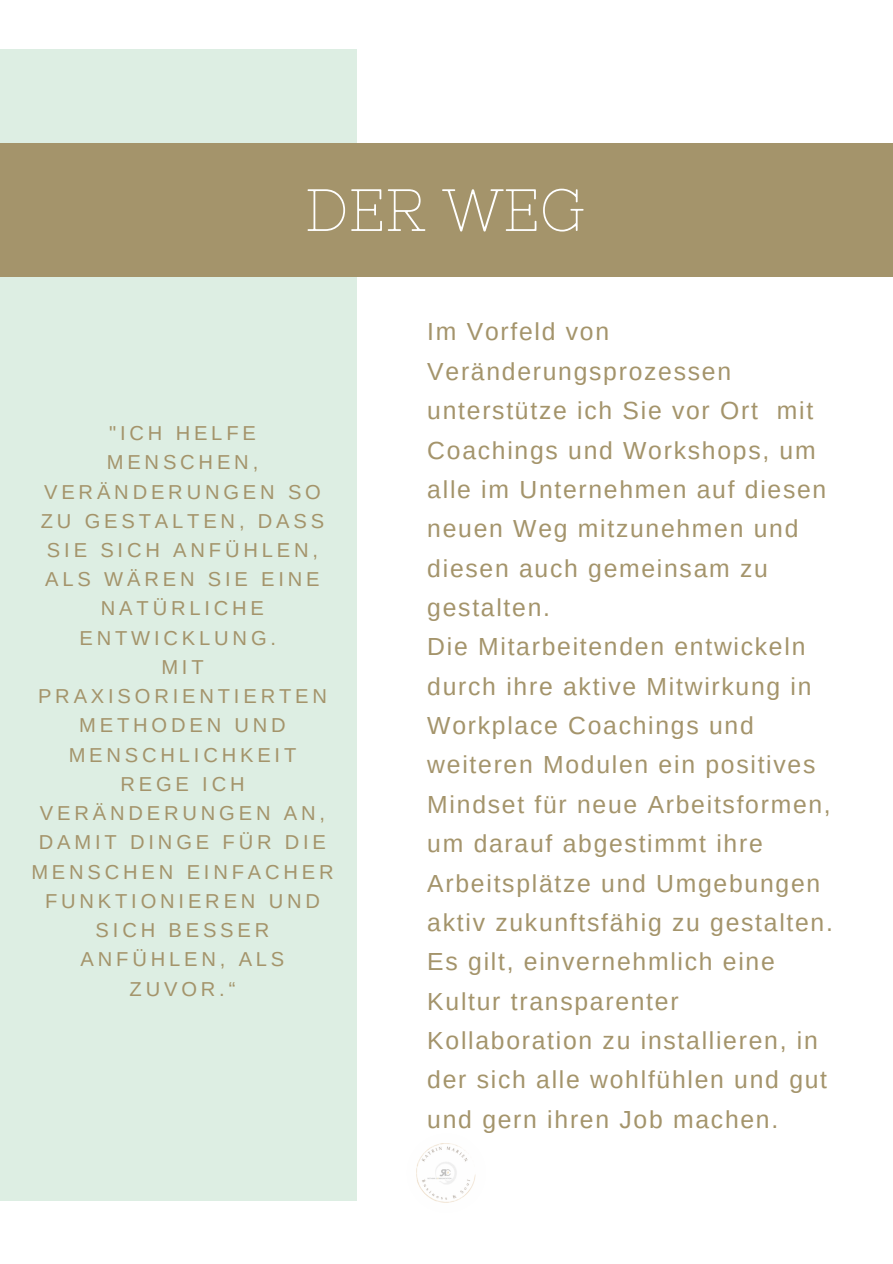
<style>
.page{position:relative;width:893px;height:1264px;background:#fff}
.page>*{position:absolute;margin:0;border:0;box-sizing:border-box;transform-origin:0 0}
.t1{font:59.55px "Nixie One";color:#fff}
.t2{font:24.75px/39.3px "Arimo";letter-spacing:.07em;color:#a4946b}
.t3{font:20.1px/29.2px "Arimo";letter-spacing:.19em;color:#a4946b;text-align:center}
</style>
<div class="page">
<div style="left:0;top:49px;width:356px;height:1151px;background:#ddeee3"></div>
<div style="left:0;top:143px;width:892px;height:133px;background:#a4946b"></div>
<img style="left:407px;top:1133px;width:79px;height:79px;border-radius:50%">
<h1 class="t1" style="left:305px;top:176px;width:282px">DER WEG</h1>
<p class="t3" style="left:31px;top:418px;width:304px">"ICH HELFE<br>MENSCHEN,<br>VERÄNDERUNGEN SO<br>ZU GESTALTEN, DASS<br>SIE SICH ANFÜHLEN,<br>ALS WÄREN SIE EINE<br>NATÜRLICHE<br>ENTWICKLUNG.<br>MIT<br>PRAXISORIENTIERTEN<br>METHODEN UND<br>MENSCHLICHKEIT<br>REGE ICH<br>VERÄNDERUNGEN AN,<br>DAMIT DINGE FÜR DIE<br>MENSCHEN EINFACHER<br>FUNKTIONIEREN UND<br>SICH BESSER<br>ANFÜHLEN, ALS<br>ZUVOR.“</p>
<p class="t2" style="left:427px;top:312px;width:407px">Im Vorfeld von<br>Veränderungsprozessen unterstütze ich Sie vor Ort mit<br>Coachings und Workshops, um alle im Unternehmen auf diesen neuen Weg mitzunehmen und diesen auch gemeinsam zu gestalten.<br>Die Mitarbeitenden entwickeln durch ihre aktive Mitwirkung in<br>Workplace Coachings und weiteren Modulen ein positives<br>Mindset für neue Arbeitsformen, um darauf abgestimmt ihre<br>Arbeitsplätze und Umgebungen aktiv zukunftsfähig zu gestalten.<br>Es gilt, einvernehmlich eine<br>Kultur transparenter<br>Kollaboration zu installieren, in der sich alle wohlfühlen und gut und gern ihren Job machen.</p>
</div>
